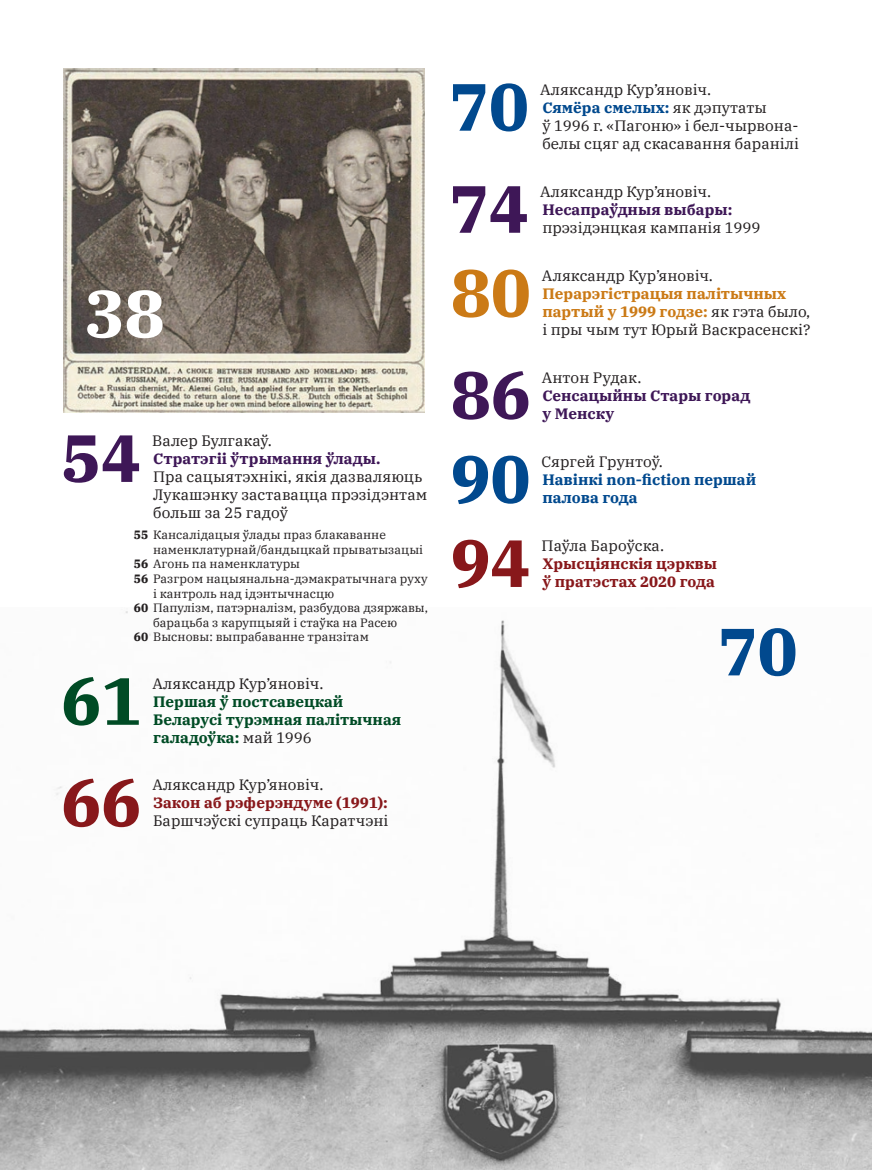
<style>
.page{position:relative;width:872px;height:1170px;background:#fff}
.page>*{position:absolute;margin:0;border:0;box-sizing:border-box;transform-origin:0 0}
.t1{font:700 66.6px "IBM Plex Serif";color:#3e1757}
.t2{font:700 66.6px "IBM Plex Serif";color:#01498e}
.t3{font:700 66.6px "IBM Plex Serif";color:#88181b}
.t4{font:700 66.6px "IBM Plex Serif";color:#004b25}
.t5{font:700 66.6px "IBM Plex Serif";color:#cb7a16}
.t6{font:700 66.6px "IBM Plex Serif";color:#fff}
.t7{font:15px/18px "IBM Plex Serif";color:#231f20}
.t8{font:700 15px/18px "IBM Plex Serif";color:#cb7a16}
.t9{font:700 15px/18px "IBM Plex Serif";color:#3e1757}
.t10{font:700 15px/18.1px "IBM Plex Serif";color:#004b25}
.t11{font:700 15px/18px "IBM Plex Serif";color:#88181b}
.t12{font:700 15px/18px "IBM Plex Serif";color:#01498e}
.t13{font:12px "IBM Plex Serif";color:#231f20}
.s1{font-weight:700}
.s2{font-weight:400;color:#231f20}
.s3{font-weight:700;color:#01498e}
</style>
<div class="page">
<img style="left:0;top:611px;width:872px;height:558px">
<img style="left:64px;top:68px;width:360px;height:344px">
<h1 class="t6" style="left:85px;top:261px;width:81px">38</h1>
<h1 class="t1" style="left:61px;top:405px;width:81px">54</h1>
<p class="t7" style="left:152px;top:430px;width:121px">Валер Булгакаў.</p>
<p class="t9" style="left:153px;top:448px;width:229px">Стратэгіі ўтрымання ўлады.</p>
<p class="t7" style="left:153px;top:466px;width:276px">Пра сацыятэхнікі, якія дазваляюць<br>Лукашэнку заставацца прэзідэнтам больш за 25 гадоў</p>
<p class="t13" style="left:134px;top:525px;width:253px"><span class="s1">55</span> Кансалідацыя ўлады праз блакаванне</p>
<p class="t13" style="left:153px;top:540px;width:271px">наменклатурнай/бандыцкай прыватызацыі</p>
<p class="t13" style="left:134px;top:555px;width:168px"><span class="s1">56</span> Агонь па наменклатуры</p>
<p class="t13" style="left:134px;top:569px;width:295px"><span class="s1">56</span> Разгром нацыянальна-дэмакратычнага руху</p>
<p class="t13" style="left:153px;top:584px;width:183px">і кантроль над ідэнтычнасцю</p>
<p class="t13" style="left:134px;top:598px;width:295px"><span class="s1">60</span> Папулізм, патэрналізм, разбудова дзяржавы,</p>
<p class="t13" style="left:153px;top:613px;width:246px">барацьба з карупцыяй і стаўка на Расею</p>
<p class="t13" style="left:134px;top:627px;width:236px"><span class="s1">60</span> Высновы: выпрабаванне транзітам</p>
<h1 class="t4" style="left:61px;top:648px;width:81px">61</h1>
<p class="t7" style="left:152px;top:673px;width:172px">Аляксандр Кур’яновіч.</p>
<p class="t10" style="left:153px;top:691px;width:250px">Першая ў постсавецкай<br>Беларусі турэмная палітычная галадоўка: <span class="s2">май 1996</span></p>
<h1 class="t3" style="left:61px;top:749px;width:81px">66</h1>
<p class="t7" style="left:152px;top:774px;width:172px">Аляксандр Кур’яновіч.</p>
<p class="t11" style="left:153px;top:792px;width:236px">Закон аб рэферэндуме (1991):</p>
<p class="t7" style="left:153px;top:810px;width:237px">Баршчэўскі супраць Каратчэні</p>
<h1 class="t2" style="left:449px;top:54px;width:81px">70</h1>
<p class="t7" style="left:540px;top:79px;width:260px">Аляксандр Кур’яновіч.<br><span class="s3">Сямёра смелых:</span> як дэпутаты<br>ў 1996 г. «Пагоню» і бел-чырвона&shy;белы сцяг ад скасавання баранілі</p>
<h1 class="t1" style="left:449px;top:156px;width:81px">74</h1>
<p class="t7" style="left:540px;top:181px;width:172px">Аляксандр Кур’яновіч.</p>
<p class="t9" style="left:542px;top:199px;width:191px">Несапраўдныя выбары:</p>
<p class="t7" style="left:542px;top:217px;width:220px">прэзідэнцкая кампанія 1999</p>
<h1 class="t5" style="left:451px;top:240px;width:81px">80</h1>
<p class="t7" style="left:542px;top:265px;width:172px">Аляксандр Кур’яновіч.</p>
<p class="t8" style="left:542px;top:283px;width:269px">Перарэгістрацыя палітычных партый у 1999 годзе: <span class="s2">як гэта было, і пры чым тут Юрый Васкрасенскі?</span></p>
<h1 class="t1" style="left:451px;top:342px;width:81px">86</h1>
<p class="t7" style="left:542px;top:367px;width:101px">Антон Рудак.</p>
<p class="t9" style="left:542px;top:385px;width:210px">Сенсацыйны Стары горад у Менску</p>
<h1 class="t2" style="left:450px;top:426px;width:81px">90</h1>
<p class="t7" style="left:541px;top:451px;width:123px">Сяргей Грунтоў.</p>
<p class="t12" style="left:542px;top:469px;width:215px">Навінкі non-fiction першай палова года</p>
<h1 class="t3" style="left:450px;top:510px;width:81px">94</h1>
<p class="t7" style="left:541px;top:535px;width:124px">Паўла Бароўска.</p>
<p class="t11" style="left:542px;top:553px;width:176px">Хрысціянскія цэрквы ў пратэстах 2020 года</p>
<h1 class="t2" style="left:717px;top:598px;width:81px">70</h1>
</div>
